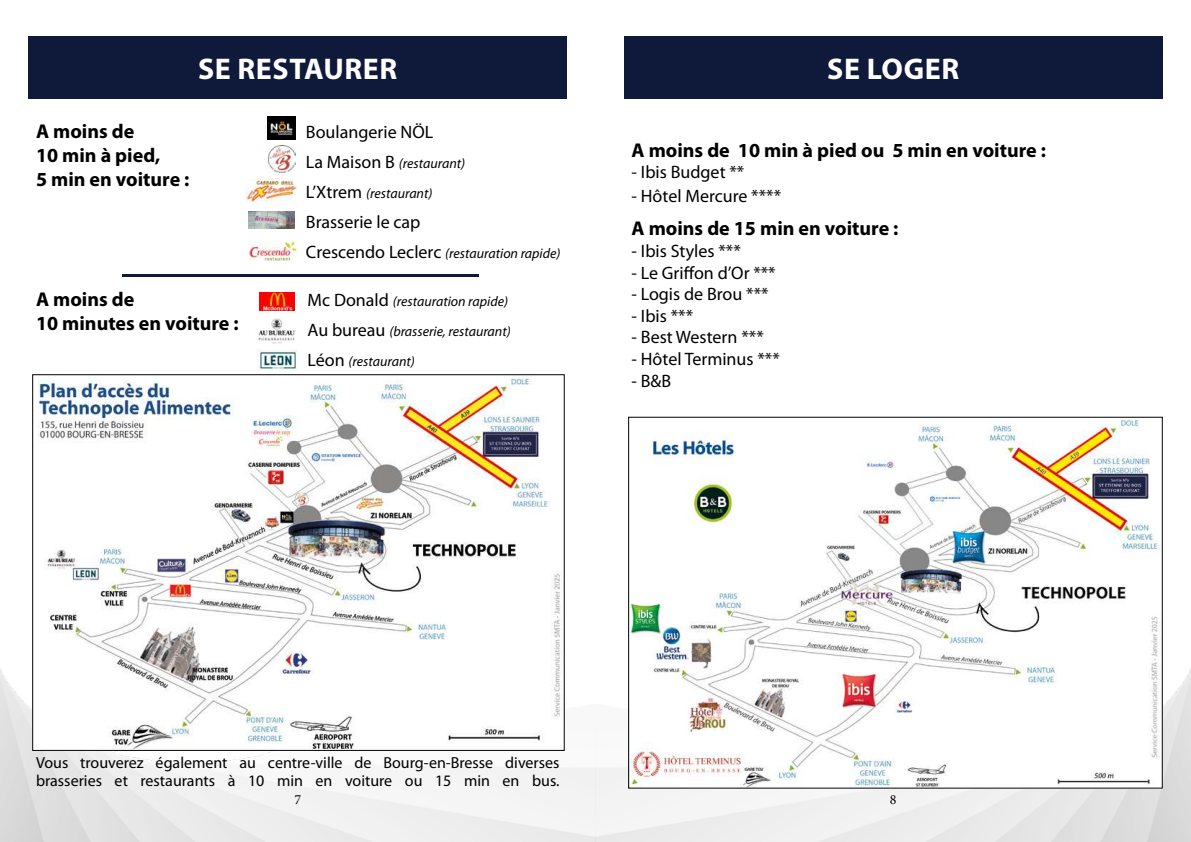
<style>
.page{position:relative;width:1191px;height:842px;background:#fff}
.page>*{position:absolute;margin:0;border:0;box-sizing:border-box;transform-origin:0 0}
.t1{font:700 30px "Myriad Pro";letter-spacing:.02em;color:#fff}
.t2{font:700 20px/24px "Myriad Pro";color:#000}
.t3{font:18px "Myriad Pro";color:#000}
.t4{font:16px/18px "Myriad Pro";color:#000}
.t5{font:italic 14px/30px "Myriad Pro";color:#000}
.t6{font:14px "Minion Pro";color:#000}
.s1{font-style:normal;font-size:18px}
</style>
<div class="page">
<img style="left:0;top:658px;width:1191px;height:184px">
<div style="left:624px;top:36px;width:538px;height:62px;background:#0f1a3a"></div>
<img style="left:630px;top:419px;width:530px;height:368px">
<div style="left:28px;top:36px;width:539px;height:62px;background:#0f1a3a"></div>
<img style="left:267px;top:116px;width:28px;height:24px">
<img style="left:268px;top:145px;width:27px;height:27px">
<img style="left:249px;top:212px;width:46px;height:17px">
<img style="left:249px;top:241px;width:47px;height:20px">
<img style="left:259px;top:292px;width:36px;height:19px">
<img style="left:246px;top:178px;width:50px;height:23px">
<img style="left:34px;top:377px;width:529px;height:372px">
<hr style="left:122px;top:274px;width:357px;height:3px;background:#0f1a3a">
<img style="left:258px;top:318px;width:38px;height:26px">
<img style="left:256px;top:349px;width:41px;height:21px">
<h1 class="t1" style="left:198px;top:49px;width:201px">SE RESTAURER</h1>
<h2 class="t2" style="left:36px;top:118px;width:155px">A moins de<br>10 min à pied,<br>5 min en voiture :</h2>
<p class="t3" style="left:306px;top:121px;width:129px">Boulangerie NÖL</p>
<p class="t5" style="left:306px;top:148px;width:161px"><span class="s1">La Maison B</span> (restaurant)<br><span class="s1">L’Xtrem</span> (restaurant)</p>
<p class="t3" style="left:306px;top:211px;width:116px">Brasserie le cap</p>
<p class="t5" style="left:306px;top:238px;width:256px"><span class="s1">Crescendo Leclerc</span> (restauration rapide)</p>
<h2 class="t2" style="left:36px;top:287px;width:204px">A moins de<br>10 minutes en voiture :</h2>
<p class="t5" style="left:307px;top:286px;width:205px"><span class="s1">Mc Donald</span> (restauration rapide)<br><span class="s1">Au bureau</span> (brasserie, restaurant)<br><span class="s1">Léon</span> (restaurant)</p>
<h1 class="t1" style="left:827px;top:49px;width:133px">SE LOGER</h1>
<h2 class="t2" style="left:631px;top:137px;width:416px">A moins de 10 min à pied ou 5 min en voiture :</h2>
<p class="t3" style="left:631px;top:161px;width:114px">- Ibis Budget **</p>
<p class="t3" style="left:631px;top:185px;width:151px">- Hôtel Mercure ****</p>
<h2 class="t2" style="left:631px;top:216px;width:268px">A moins de 15 min en voiture :</h2>
<p class="t3" style="left:631px;top:240px;width:111px">- Ibis Styles ***</p>
<p class="t3" style="left:631px;top:261px;width:146px">- Le Griffon d’Or ***</p>
<p class="t3" style="left:631px;top:283px;width:139px">- Logis de Brou ***</p>
<p class="t3" style="left:631px;top:305px;width:63px">- Ibis ***</p>
<p class="t3" style="left:631px;top:326px;width:134px">- Best Western ***</p>
<p class="t3" style="left:631px;top:348px;width:150px">- Hôtel Terminus ***</p>
<p class="t3" style="left:631px;top:369px;width:41px">- B&amp;B</p>
<p class="t4" style="left:36px;top:754px;width:525px">Vous trouverez également au centre-ville de Bourg-en-Bresse diverses brasseries et restaurants à 10 min en voiture ou 15 min en bus.</p>
<p class="t6" style="left:294px;top:790px;width:8px">7</p>
<p class="t6" style="left:890px;top:790px;width:8px">8</p>
</div>
